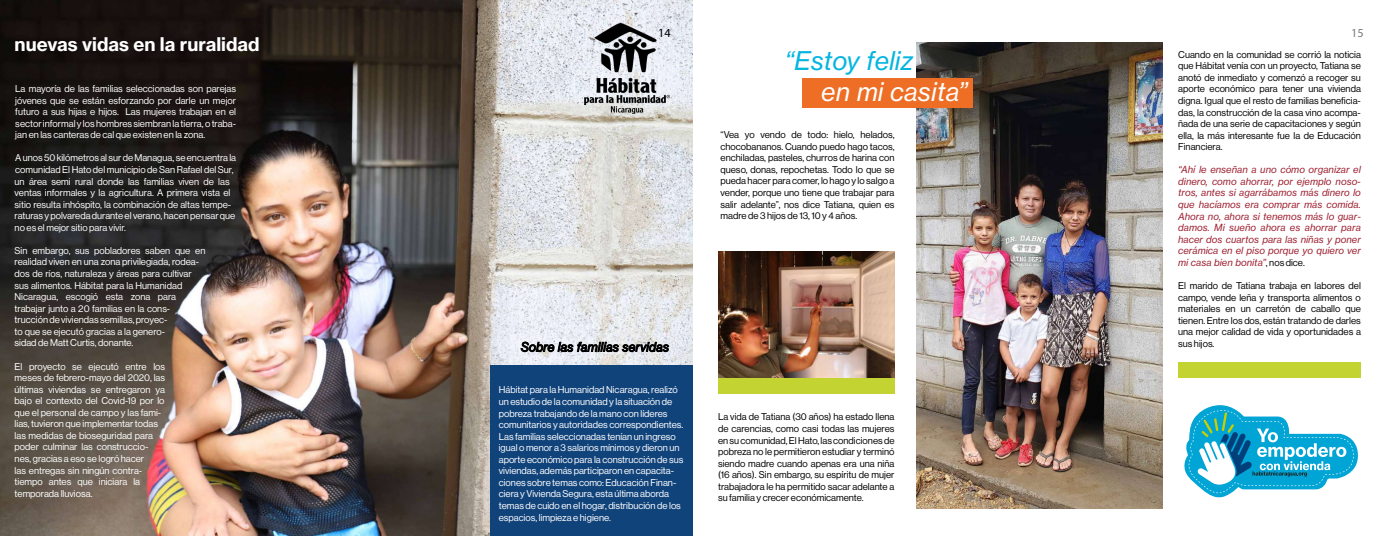
<style>
.page{position:relative;width:1386px;height:536px;background:#fff}
.page>*{position:absolute;margin:0;border:0;box-sizing:border-box;transform-origin:0 0}
.t1{font:25.38px "N Haas Grotesk TX Pro 56 It";letter-spacing:-.005em;color:#04b5e0}
.t2{font:25.38px "N Haas Grotesk TX Pro 56 It";color:#fff}
.t3{font:700 18.38px "N Haas Grotesk TX Pro";color:#fff}
.t4{font:12.25px "N Haas Grotesk TX Pro 56 It";color:#000}
.t5{font:12.25px "Myriad Pro";color:#000}
.t6{font:12.25px "Myriad Pro";color:#787c83}
.t7{font:9.62px/11.5px "N Haas Grotesk DS Pro 55 Rg";color:#fff}
.t8{font:9.62px/11.5px "N Haas Grotesk DS Pro 55 Rg";color:#000;text-align:justify}
.t9{font:9.62px/11.5px "N Haas Grotesk TX Pro 56 It";color:#9e2031;text-align:justify}
.s1{font-family:"N Haas Grotesk DS Pro 55 Rg";color:#000}
</style>
<div class="page">
<img style="left:0;top:0;width:693px;height:535px">
<div style="left:490px;top:366px;width:203px;height:170px;background:#11437b"></div>
<img style="left:916px;top:42px;width:246px;height:466px">
<img style="left:718px;top:252px;width:176px;height:126px">
<div style="left:718px;top:378px;width:176px;height:15px;background:#c2d332"></div>
<div style="left:1178px;top:362px;width:183px;height:15px;background:#c2d332"></div>
<div style="left:802px;top:78px;width:170px;height:29px;background:#ed6e24"></div>
<svg style="left:521px;top:342px;width:148px;height:10px"></svg>
<svg style="left:1184px;top:405px;width:174px;height:93px"></svg>
<img style="left:585px;top:23px;width:84px;height:90px">
<h2 class="t3" style="left:15px;top:33px;width:246px">nuevas vidas en la ruralidad</h2>
<p class="t7" style="left:15px;top:83px;width:222px;text-align:justify">La mayoría de las familias seleccionadas son parejas jóvenes que se están esforzando por darle un mejor futuro a sus hijas e hijos. Las mujeres trabajan en el sector informal y los hombres siembran la tierra, o traba&shy;jan en las canteras de cal que existen en la zona.</p>
<p class="t7" style="left:15px;top:152px;width:222px">A unos 50 kilómetros al sur de Managua, se encuentra la comunidad El Hato del municipio de San Rafael del Sur,</p>
<p class="t7" style="left:15px;top:175px;width:222px">un área semi rural donde las familias viven de las ventas informales y la agricultura. A primera vista el sitio resulta inhóspito, la combinación de altas tempe&shy;raturas y polvareda durante el verano, hacen pensar que no es el mejor sitio para vivir.</p>
<p class="t7" style="left:15px;top:245px;width:192px">Sin embargo, sus pobladores saben que en realidad viven en una zona privilegiada, rodea&shy;dos de ríos, naturaleza y áreas para cultivar sus alimentos. Hábitat para la Humanidad Nicaragua, escogió esta zona para trabajar junto a 20 familias en la cons&shy;trucción de viviendas semillas, proyec-<br>to que se ejecutó gracias a la genero-<br>sidad de Matt Curtis, donante.</p>
<p class="t7" style="left:15px;top:360px;width:152px">El proyecto se ejecutó entre los meses de febrero-mayo del 2020, las últimas viviendas se entregaron ya bajo el contexto del Covid-19 por lo que el personal de campo y las fami&shy;lias, tuvieron que implementar todas las medidas de bioseguridad para poder culminar las construccio&shy;nes, gracias a eso se logró hacer<br>las entregas sin ningún contra&shy;tiempo antes que iniciara la temporada lluviosa.</p>
<p class="t5" style="left:658px;top:25px;width:14px">14</p>
<p class="t6" style="left:1351px;top:25px;width:14px">15</p>
<h1 class="t1" style="left:785px;top:45px;width:130px">“Estoy feliz</h1>
<h1 class="t2" style="left:821px;top:76px;width:148px">en mi casita”</h1>
<p class="t8" style="left:721px;top:129px;width:175px">“Vea yo vendo de todo: hielo, helados, chocobananos. Cuando puedo hago tacos, enchiladas, pasteles, churros de harina con queso, donas, repochetas. Todo lo que se pueda hacer para comer, lo hago y lo salgo a vender, porque uno tiene que trabajar para salir adelante”, nos dice Tatiana, quien es madre de 3 hijos de 13, 10 y 4 años.</p>
<p class="t4" style="left:521px;top:339px;width:150px">Sobre las familias servidas</p>
<p class="t7" style="left:499px;top:384px;width:186px">Hábitat para la Humanidad Nicaragua, realizó un estudio de la comunidad y la situación de pobreza trabajando de la mano con líderes comunitarios y autoridades correspondientes.<br>Las familias seleccionadas tenían un ingreso igual o menor a 3 salarios mínimos y dieron un aporte económico para la construcción de sus viviendas, además participaron en capacita&shy;ciones sobre temas como: Educación Finan&shy;ciera y Vivienda Segura, esta última aborda temas de cuido en el hogar, distribución de los espacios, limpieza e higiene.</p>
<p class="t8" style="left:718px;top:411px;width:178px">La vida de Tatiana (30 años) ha estado llena de carencias, como casi todas las mujeres en su comunidad, El Hato, las condiciones de pobreza no le permitieron estudiar y terminó siendo madre cuando apenas era una niña (16 años). Sin embargo, su espíritu de mujer trabajadora le ha permitido sacar adelante a su familia y crecer económicamente.</p>
<p class="t8" style="left:1178px;top:49px;width:184px">Cuando en la comunidad se corrió la noticia que Hábitat venía con un proyecto, Tatiana se anotó de inmediato y comenzó a recoger su aporte económico para tener una vivienda digna. Igual que el resto de familias beneficia&shy;das, la construcción de la casa vino acompa&shy;ñada de una serie de capacitaciones y según ella, la más interesante fue la de Educación Financiera.</p>
<p class="t9" style="left:1178px;top:164px;width:184px">“Ahí le enseñan a uno cómo organizar el dinero, como ahorrar, por ejemplo noso&shy;tros, antes si agarrábamos más dinero lo que hacíamos era comprar más comida.<br>Ahora no, ahora si tenemos más lo guar&shy;damos. Mi sueño ahora es ahorrar para hacer dos cuartos para las niñas y poner cerámica en el piso porque yo quiero ver mi casa bien bonita”<span class="s1">, nos dice.</span></p>
<p class="t8" style="left:1178px;top:280px;width:184px">El marido de Tatiana trabaja en labores del campo, vende leña y transporta alimentos o materiales en un carretón de caballo que tienen. Entre los dos, están tratando de darles una mejor calidad de vida y oportunidades a sus hijos.</p>
</div>
